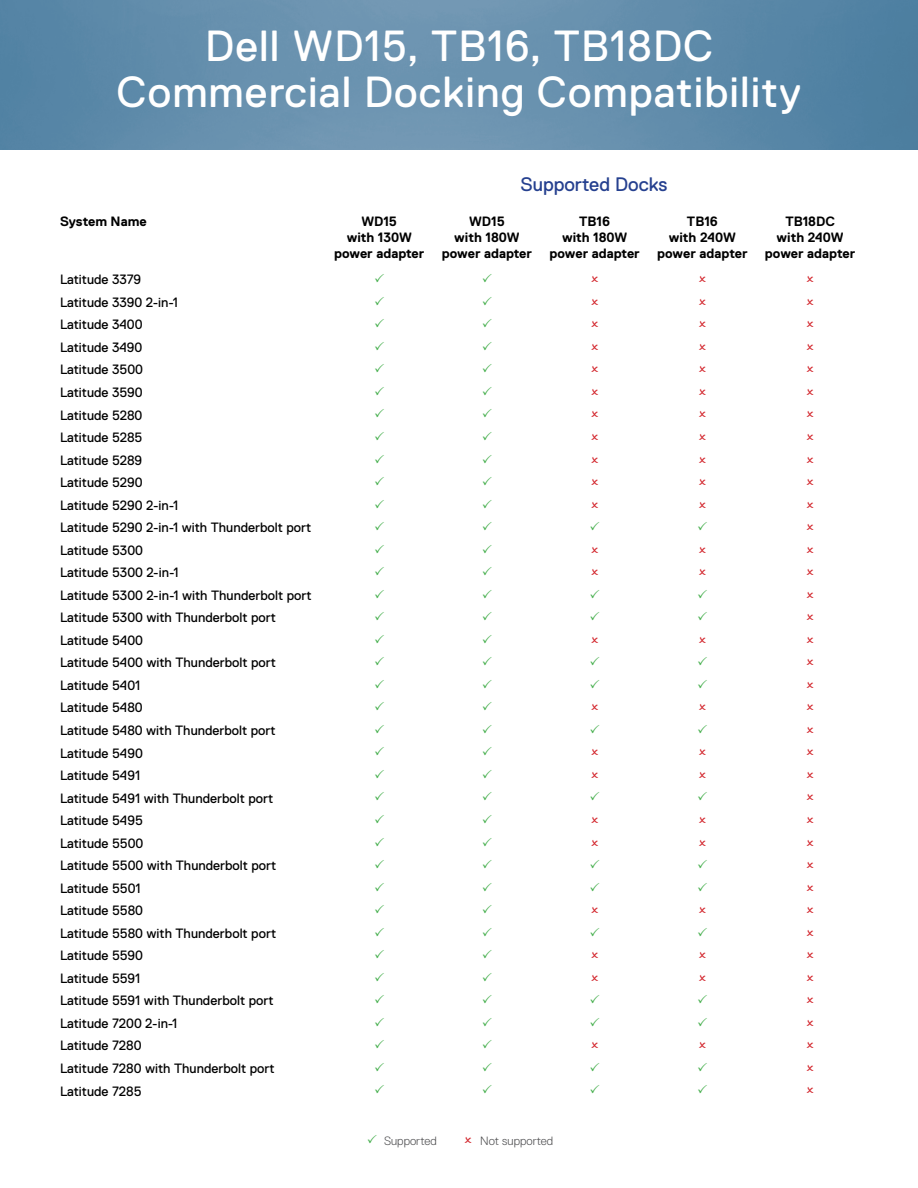
<style>
.page{position:relative;width:918px;height:1188px;background:#fff}
.page>*{position:absolute;margin:0;border:0;box-sizing:border-box;transform-origin:0 0}
.t1{font:43.5px/46.5px "Dell Replica";letter-spacing:.025em;color:#fff;text-align:center}
.t2{font:19.5px "Dell Replica";color:#25408f}
.t3{font:13.5px/22.5px "Dell Replica";color:#000}
.t4{font:700 13.5px/16.2px "Dell Replica";color:#000;text-align:center}
.t5{font:300 12px "Dell Replica";color:#4d4d4f}
</style>
<div class="page">
<img style="left:0;top:0;width:918px;height:150px">
<h1 class="t1" style="left:117px;top:23px;width:686px">Dell WD15, TB16, TB18DC<br>Commercial Docking Compatibility</h1>
<h2 class="t2" style="left:520px;top:173px;width:149px">Supported Docks</h2>
<p class="t4" style="left:60px;top:213px;width:88px">System Name</p>
<p class="t4" style="left:334px;top:213px;width:92px">WD15<br>with 130W power adapter</p>
<p class="t4" style="left:442px;top:213px;width:92px">WD15<br>with 180W power adapter</p>
<p class="t4" style="left:550px;top:213px;width:92px">TB16<br>with 180W power adapter</p>
<p class="t4" style="left:657px;top:213px;width:92px">TB16<br>with 240W power adapter</p>
<p class="t4" style="left:765px;top:213px;width:92px">TB18DC<br>with 240W power adapter</p>
<p class="t3" style="left:60px;top:269px;width:253px">Latitude 3379<br>Latitude 3390 2-in-1<br>Latitude 3400<br>Latitude 3490<br>Latitude 3500<br>Latitude 3590<br>Latitude 5280<br>Latitude 5285<br>Latitude 5289<br>Latitude 5290<br>Latitude 5290 2-in-1<br>Latitude 5290 2-in-1 with Thunderbolt port<br>Latitude 5300<br>Latitude 5300 2-in-1<br>Latitude 5300 2-in-1 with Thunderbolt port<br>Latitude 5300 with Thunderbolt port<br>Latitude 5400<br>Latitude 5400 with Thunderbolt port<br>Latitude 5401<br>Latitude 5480<br>Latitude 5480 with Thunderbolt port<br>Latitude 5490<br>Latitude 5491<br>Latitude 5491 with Thunderbolt port<br>Latitude 5495<br>Latitude 5500<br>Latitude 5500 with Thunderbolt port<br>Latitude 5501<br>Latitude 5580<br>Latitude 5580 with Thunderbolt port<br>Latitude 5590<br>Latitude 5591<br>Latitude 5591 with Thunderbolt port<br>Latitude 7200 2-in-1<br>Latitude 7280<br>Latitude 7280 with Thunderbolt port<br>Latitude 7285</p>
<p class="t5" style="left:384px;top:1134px;width:54px">Supported</p>
<p class="t5" style="left:480px;top:1134px;width:74px">Not supported</p>
</div>
